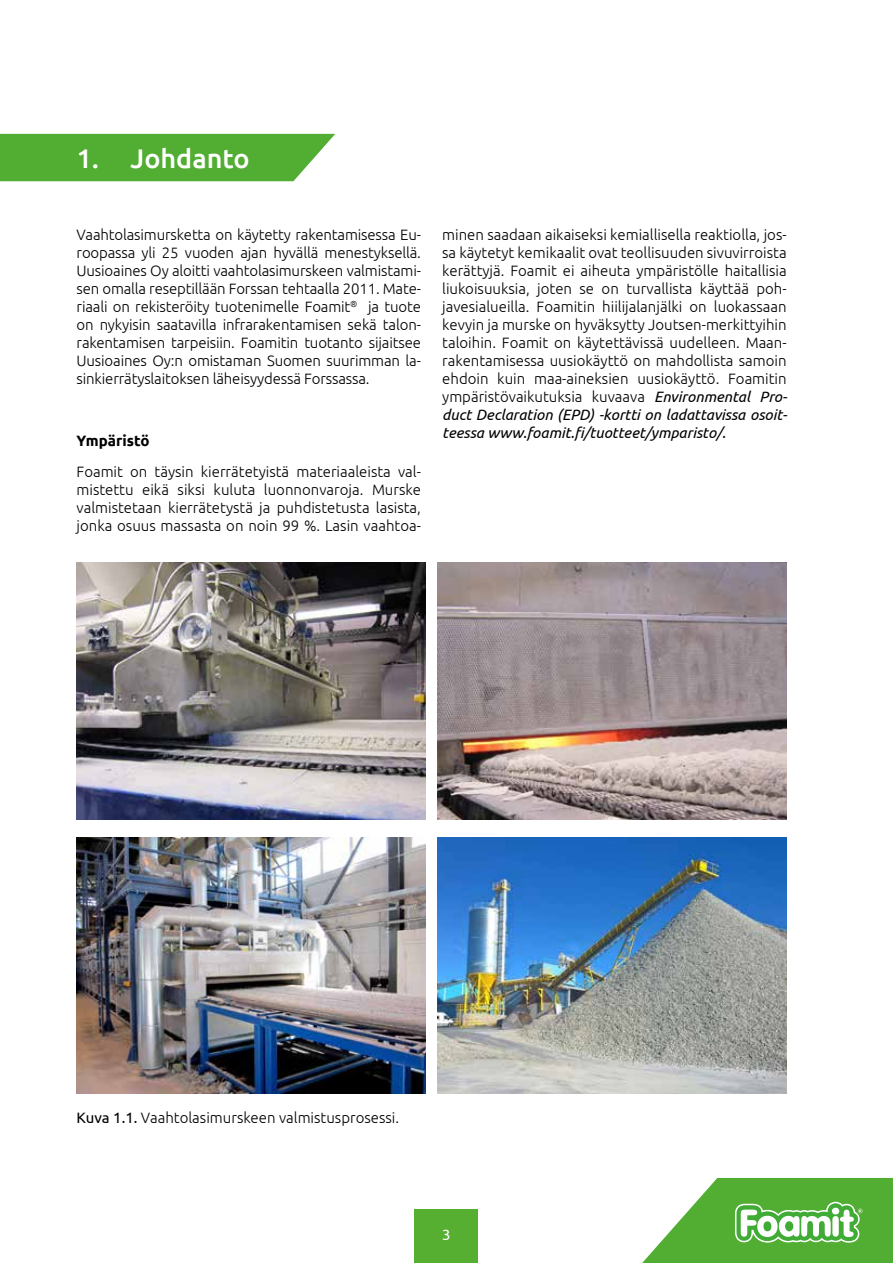
<style>
.page{position:relative;width:893px;height:1263px;background:#fff}
.page>*{position:absolute;margin:0;border:0;box-sizing:border-box;transform-origin:0 0}
.t1{font:500 27px "Ubuntu";color:#fff}
.t2{font:300 15px/18px "Ubuntu";color:#000;text-align:justify}
.t3{font:700 15px "Ubuntu";color:#000}
.t4{font:15px "Ubuntu";color:#fff}
.s1{font-weight:400;font-style:italic}
.s2{font-weight:400}
</style>
<div class="page">
<div style="left:0;top:134px;width:335px;height:47px;background:#52ae32"></div>
<img style="left:77px;top:837px;width:348px;height:257px">
<img style="left:438px;top:837px;width:349px;height:257px">
<img style="left:77px;top:562px;width:348px;height:257px">
<img style="left:438px;top:562px;width:349px;height:257px">
<div style="left:415px;top:1209px;width:63px;height:54px;background:#56af31"></div>
<svg style="left:642px;top:1178px;width:251px;height:85px"></svg>
<h1 class="t1" style="left:77px;top:141px;width:175px">1. Johdanto</h1>
<p class="t2" style="left:77px;top:225px;width:346px">Vaahtolasimursketta on käytetty rakentamisessa Eu&shy;roopassa yli 25 vuoden ajan hyvällä menestyksellä.<br>Uusioaines Oy aloitti vaahtolasimurskeen valmistami&shy;sen omalla reseptillään Forssan tehtaalla 2011. Mate&shy;riaali on rekisteröity tuotenimelle Foamit<sup>®</sup> ja tuote on nykyisin saatavilla infrarakentamisen sekä talon&shy;rakentamisen tarpeisiin. Foamitin tuotanto sijaitsee Uusioaines Oy:n omistaman Suomen suurimman la&shy;sinkierrätyslaitoksen läheisyydessä Forssassa.</p>
<p class="t3" style="left:77px;top:431px;width:75px">Ympäristö</p>
<p class="t2" style="left:77px;top:462px;width:346px">Foamit on täysin kierrätetyistä materiaaleista val&shy;mistettu eikä siksi kuluta luonnonvaroja. Murske valmistetaan kierrätetystä ja puhdistetusta lasista, jonka osuus massasta on noin 99 %. Lasin vaahtoa-</p>
<p class="t2" style="left:442px;top:225px;width:347px">minen saadaan aikaiseksi kemiallisella reaktiolla, jos&shy;sa käytetyt kemikaalit ovat teollisuuden sivuvirroista kerättyjä. Foamit ei aiheuta ympäristölle haitallisia liukoisuuksia, joten se on turvallista käyttää poh&shy;javesialueilla. Foamitin hiilijalanjälki on luokassaan kevyin ja murske on hyväksytty Joutsen-merkittyihin taloihin. Foamit on käytettävissä uudelleen. Maan&shy;rakentamisessa uusiokäyttö on mahdollista samoin ehdoin kuin maa-aineksien uusiokäyttö. Foamitin ympäristövaikutuksia kuvaava <span class="s1">Environmental Pro&shy;duct Declaration (EPD) -kortti on ladattavissa osoit&shy;teessa www.foamit.fi/tuotteet/ymparisto/.</span></p>
<p class="t2" style="left:77px;top:1108px;width:324px"><span class="s2">Kuva 1.1.</span> Vaahtolasimurskeen valmistusprosessi.</p>
<p class="t4" style="left:442px;top:1225px;width:10px">3</p>
</div>
